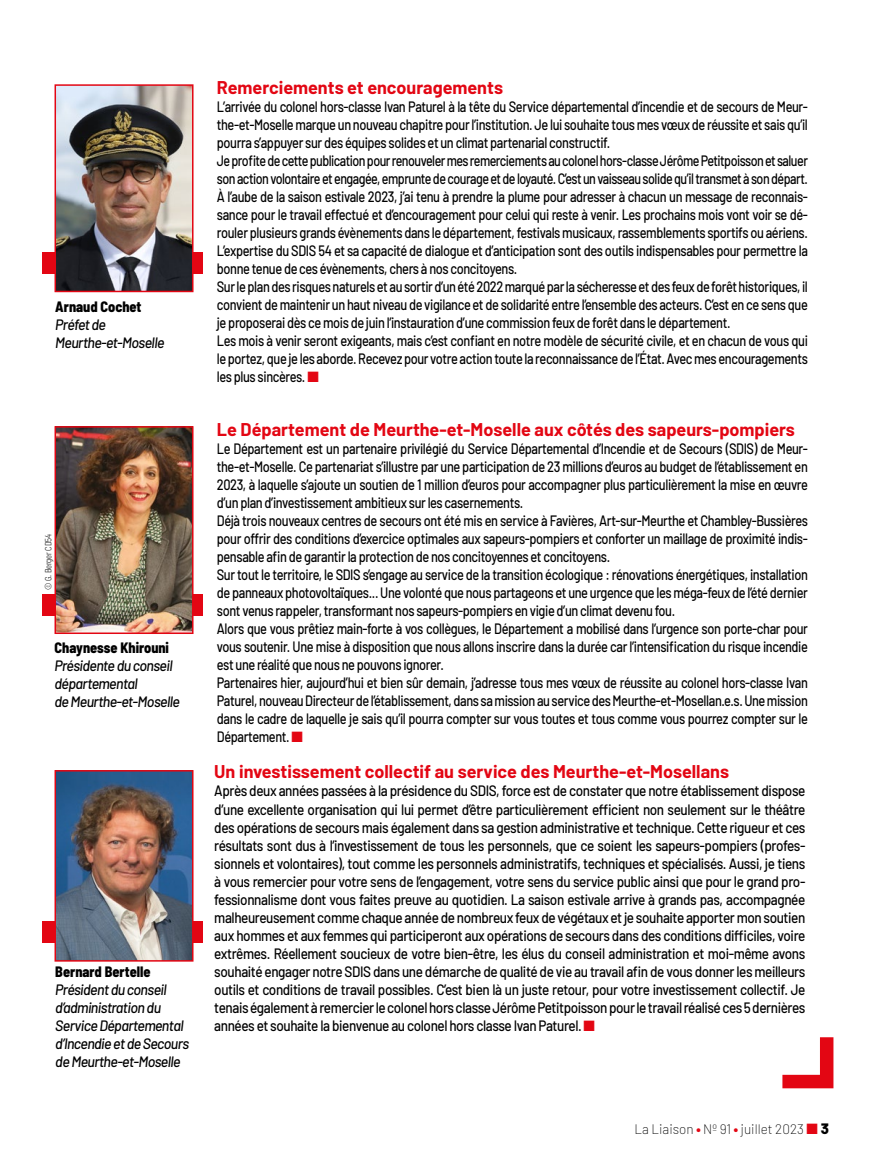
<style>
.page{position:relative;width:893px;height:1149px;background:#fff}
.page>*{position:absolute;margin:0;border:0;box-sizing:border-box;transform-origin:0 0}
.t1{font:700 18px "Barlow";color:#e30613}
.t2{font:500 15px/18px "Barlow";letter-spacing:-.03em;color:#000;scale:.85 1}
.t3{font:500 15px/18px "Barlow";letter-spacing:-.03em;color:#000;text-align:justify;scale:.9 1}
.t4{font:italic 500 15px/18px "Barlow";letter-spacing:-.04em;color:#000;scale:.95 1}
.t5{font:800 semi-condensed 15px "Barlow";color:#000;scale:.95 1}
.t6{font:200 13.5px "Barlow";color:#000}
.t7{font:300 semi-condensed 9px "Barlow";letter-spacing:-.02em;color:#000;scale:.95 1}
.s1{color:#e30613}
.s2{font-family:"Barlow Condensed";font-weight:900;color:#e30613}
.s3{font-weight:800;font-size:15px}
</style>
<div class="page">
<div style="left:43px;top:252px;width:160px;height:21px;background:#e30613"></div>
<div style="left:43px;top:593px;width:160px;height:22px;background:#e30613"></div>
<div style="left:43px;top:921px;width:160px;height:21px;background:#e30613"></div>
<img style="left:58px;top:87px;width:133px;height:202px">
<div style="left:55px;top:84px;width:139px;height:208px;border:2px solid #e30613"></div>
<img style="left:58px;top:429px;width:133px;height:201px">
<div style="left:55px;top:426px;width:139px;height:207px;border:2px solid #e30613"></div>
<img style="left:58px;top:772px;width:133px;height:186px">
<div style="left:55px;top:769px;width:139px;height:192px;border:2px solid #e30613"></div>
<svg style="left:782px;top:1037px;width:52px;height:52px"></svg>
<p class="t5" style="left:55px;top:295px;width:92px">Arnaud Cochet</p>
<p class="t4" style="left:55px;top:314px;width:116px">Préfet de<br>Meurthe-et-Moselle</p>
<p class="t7" style="left:42px;top:589px;width:60px;rotate:-90deg">© G. Berger CD54</p>
<p class="t5" style="left:55px;top:636px;width:122px">Chaynesse Khirouni</p>
<p class="t4" style="left:55px;top:655px;width:133px">Présidente du conseil départemental<br>de Meurthe-et-Moselle</p>
<p class="t5" style="left:55px;top:960px;width:102px">Bernard Bertelle</p>
<p class="t4" style="left:55px;top:978px;width:142px">Président du conseil d’administration du<br>Service Départemental d’Incendie et de Secours de Meurthe-et-Moselle</p>
<p class="t1" style="left:217px;top:74px;width:288px">Remerciements et encouragements</p>
<p class="t2" style="left:217px;top:96px;width:697px">L’arrivée du colonel hors-classe Ivan Paturel à la tête du Service départemental d’incendie et de secours de Meur&shy;the-et-Moselle marque un nouveau chapitre pour l’institution. Je lui souhaite tous mes vœux de réussite et sais qu’il pourra s’appuyer sur des équipes solides et un climat partenarial constructif.<br>Je profite de cette publication pour renouveler mes remerciements au colonel hors-classe Jérôme Petitpoisson et saluer son action volontaire et engagée, emprunte de courage et de loyauté. C’est un vaisseau solide qu’il transmet à son départ.<br>À l’aube de la saison estivale 2023, j’ai tenu à prendre la plume pour adresser à chacun un message de reconnais&shy;sance pour le travail effectué et d’encouragement pour celui qui reste à venir. Les prochains mois vont voir se dé&shy;rouler plusieurs grands évènements dans le département, festivals musicaux, rassemblements sportifs ou aériens.<br>L’expertise du SDIS 54 et sa capacité de dialogue et d’anticipation sont des outils indispensables pour permettre la bonne tenue de ces évènements, chers à nos concitoyens.<br>Sur le plan des risques naturels et au sortir d’un été 2022 marqué par la sécheresse et des feux de forêt historiques, il convient de maintenir un haut niveau de vigilance et de solidarité entre l’ensemble des acteurs. C’est en ce sens que je proposerai dès ce mois de juin l’instauration d’une commission feux de forêt dans le département.<br>Les mois à venir seront exigeants, mais c’est confiant en notre modèle de sécurité civile, et en chacun de vous qui le portez, que je les aborde. Recevez pour votre action toute la reconnaissance de l’État. Avec mes encouragements les plus sincères. <span class="s1">■</span></p>
<p class="t1" style="left:217px;top:416px;width:580px">Le Département de Meurthe-et-Moselle aux côtés des sapeurs-pompiers</p>
<p class="t2" style="left:217px;top:438px;width:697px">Le Département est un partenaire privilégié du Service Départemental d’Incendie et de Secours (SDIS) de Meur&shy;the-et-Moselle. Ce partenariat s’illustre par une participation de 23 millions d’euros au budget de l’établissement en 2023, à laquelle s’ajoute un soutien de 1 million d’euros pour accompagner plus particulièrement la mise en œuvre d’un plan d’investissement ambitieux sur les casernements.<br>Déjà trois nouveaux centres de secours ont été mis en service à Favières, Art-sur-Meurthe et Chambley-Bussières pour offrir des conditions d’exercice optimales aux sapeurs-pompiers et conforter un maillage de proximité indis&shy;pensable afin de garantir la protection de nos concitoyennes et concitoyens.<br>Sur tout le territoire, le SDIS s’engage au service de la transition écologique : rénovations énergétiques, installation de panneaux photovoltaïques... Une volonté que nous partageons et une urgence que les méga-feux de l’été dernier sont venus rappeler, transformant nos sapeurs-pompiers en vigie d’un climat devenu fou.<br>Alors que vous prêtiez main-forte à vos collègues, le Département a mobilisé dans l’urgence son porte-char pour vous soutenir. Une mise à disposition que nous allons inscrire dans la durée car l’intensification du risque incendie est une réalité que nous ne pouvons ignorer.<br>Partenaires hier, aujourd’hui et bien sûr demain, j’adresse tous mes vœux de réussite au colonel hors-classe Ivan Paturel, nouveau Directeur de l’établissement, dans sa mission au service des Meurthe-et-Mosellan.e.s. Une mission dans le cadre de laquelle je sais qu’il pourra compter sur vous toutes et tous comme vous pourrez compter sur le Département. <span class="s1">■</span></p>
<p class="t1" style="left:214px;top:758px;width:516px">Un investissement collectif au service des Meurthe-et-Mosellans</p>
<p class="t3" style="left:214px;top:780px;width:658px">Après deux années passées à la présidence du SDIS, force est de constater que notre établissement dispose d’une excellente organisation qui lui permet d’être particulièrement efficient non seulement sur le théâtre des opérations de secours mais également dans sa gestion administrative et technique. Cette rigueur et ces résultats sont dus à l’investissement de tous les personnels, que ce soient les sapeurs-pompiers (profes&shy;sionnels et volontaires), tout comme les personnels administratifs, techniques et spécialisés. Aussi, je tiens à vous remercier pour votre sens de l’engagement, votre sens du service public ainsi que pour le grand pro&shy;fessionnalisme dont vous faites preuve au quotidien. La saison estivale arrive à grands pas, accompagnée malheureusement comme chaque année de nombreux feux de végétaux et je souhaite apporter mon soutien aux hommes et aux femmes qui participeront aux opérations de secours dans des conditions difficiles, voire extrêmes. Réellement soucieux de votre bien-être, les élus du conseil administration et moi-même avons souhaité engager notre SDIS dans une démarche de qualité de vie au travail afin de vous donner les meilleurs outils et conditions de travail possibles. C’est bien là un juste retour, pour votre investissement collectif. Je tenais également à remercier le colonel hors classe Jérôme Petitpoisson pour le travail réalisé ces 5 dernières années et souhaite la bienvenue au colonel hors classe Ivan Paturel. <span class="s1">■</span></p>
<p class="t6" style="left:634px;top:1119px;width:196px">La Liaison <span class="s2">•</span> Nº 91 <span class="s2">•</span> juillet 2023 <span class="s1">■</span> <span class="s3">3</span></p>
</div>
